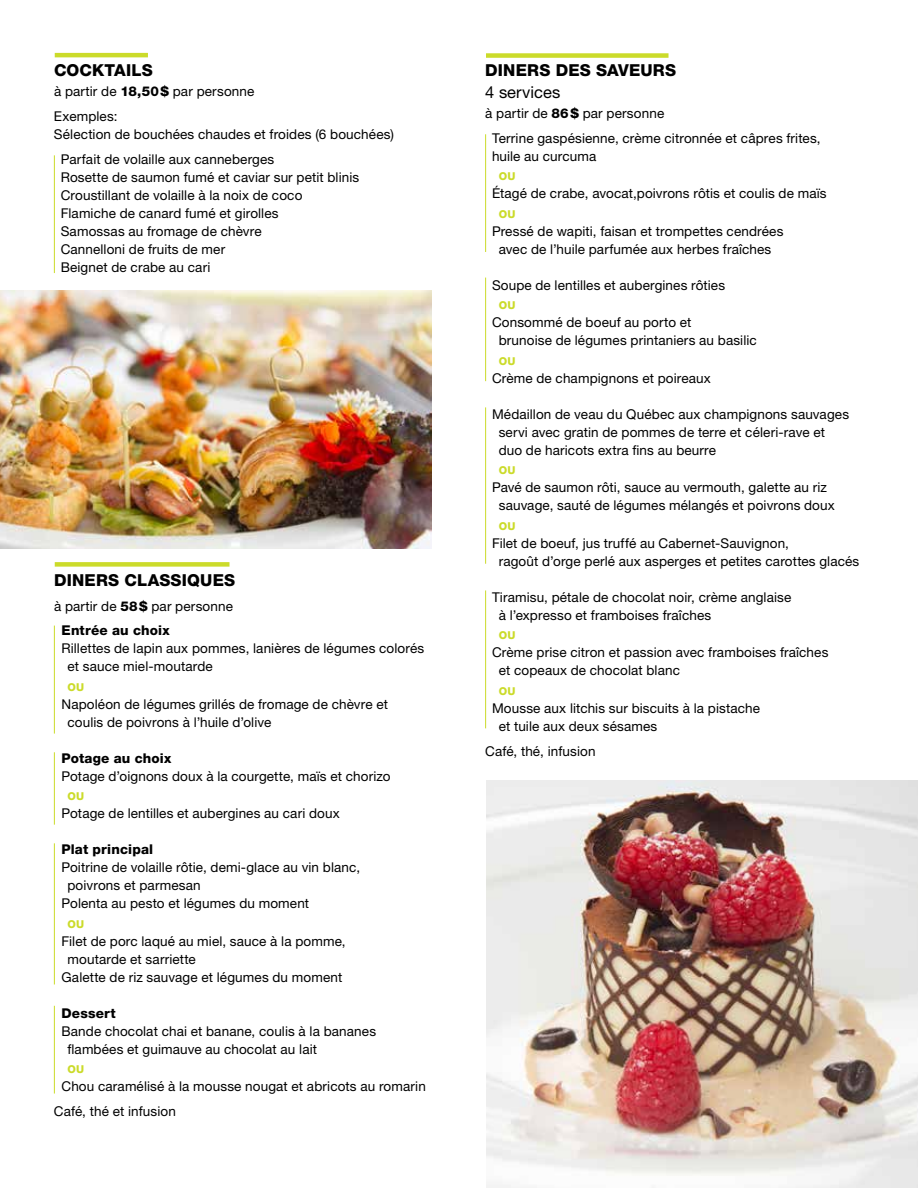
<style>
.page{position:relative;width:918px;height:1188px;background:#fff}
.page>*{position:absolute;margin:0;border:0;box-sizing:border-box;transform-origin:0 0}
.t1{font:800 16.5px "Helvetica Neue LT Std";letter-spacing:.01em;color:#000}
.t2{font:16.5px "Helvetica Neue LT Std";letter-spacing:.005em;color:#000}
.t3{font:13.5px/18px "Helvetica Neue LT Std";letter-spacing:.01em;color:#000}
.t4{font:800 13.5px "Helvetica Neue LT Std";letter-spacing:.01em;color:#000}
.t5{font:800 10.8px "Helvetica Neue LT Std";letter-spacing:.025em;color:#cbdb2a}
.s1{font-weight:800}
</style>
<div class="page">
<img style="left:486px;top:780px;width:432px;height:408px">
<hr style="left:54px;top:155px;width:1px;height:118px;background:#cbdb2a">
<hr style="left:55px;top:53px;width:93px;height:4px;background:#cbdb2a">
<hr style="left:54px;top:626px;width:1px;height:108px;background:#cbdb2a">
<hr style="left:54px;top:752px;width:1px;height:73px;background:#cbdb2a">
<hr style="left:54px;top:843px;width:1px;height:141px;background:#cbdb2a">
<hr style="left:54px;top:1006px;width:1px;height:88px;background:#cbdb2a">
<div style="left:55px;top:562px;width:175px;height:5px;background:#cbdb2a"></div>
<hr style="left:485px;top:590px;width:1px;height:138px;background:#cbdb2a">
<hr style="left:485px;top:278px;width:1px;height:103px;background:#cbdb2a">
<hr style="left:485px;top:134px;width:1px;height:118px;background:#cbdb2a">
<hr style="left:485px;top:407px;width:1px;height:157px;background:#cbdb2a">
<div style="left:486px;top:53px;width:183px;height:5px;background:#cbdb2a"></div>
<img style="left:0;top:291px;width:432px;height:258px">
<p class="t1" style="left:54px;top:61px;width:100px">COCKTAILS</p>
<p class="t3" style="left:54px;top:79px;width:202px;line-height:24.8px">à partir de <span class="s1">18,50$</span> par personne<br>Exemples:</p>
<p class="t3" style="left:61px;top:122px;width:335px;line-height:24.8px;text-indent:-7px">Sélection de bouchées chaudes et froides (6 bouchées)<br>Parfait de volaille aux canneberges</p>
<p class="t3" style="left:61px;top:168px;width:300px">Rosette de saumon fumé et caviar sur petit blinis Croustillant de volaille à la noix de coco Flamiche de canard fumé et girolles<br>Samossas au fromage de chèvre<br>Cannelloni de fruits de mer<br>Beignet de crabe au cari</p>
<p class="t1" style="left:54px;top:570px;width:183px">DINERS CLASSIQUES</p>
<p class="t3" style="left:62px;top:593px;width:173px;line-height:24.8px;text-indent:-8px">à partir de <span class="s1">58$</span> par personne<br><span class="s1">Entrée au choix</span></p>
<p class="t3" style="left:68px;top:639px;width:358px;text-indent:-6px">Rillettes de lapin aux pommes, lanières de légumes colorés et sauce miel-moutarde</p>
<p class="t5" style="left:68px;top:681px;width:18px">OU</p>
<p class="t3" style="left:67px;top:695px;width:322px;text-indent:-6px">Napoléon de légumes grillés de fromage de chèvre et coulis de poivrons à l’huile d’olive</p>
<p class="t4" style="left:61px;top:750px;width:111px">Potage au choix</p>
<p class="t3" style="left:61px;top:767px;width:331px">Potage d’oignons doux à la courgette, maïs et chorizo</p>
<p class="t5" style="left:68px;top:790px;width:18px">OU</p>
<p class="t3" style="left:62px;top:804px;width:280px">Potage de lentilles et aubergines au cari doux</p>
<p class="t4" style="left:62px;top:842px;width:93px">Plat principal</p>
<p class="t3" style="left:62px;top:858px;width:300px">Poitrine de volaille rôtie, demi-glace au vin blanc,</p>
<p class="t3" style="left:67px;top:876px;width:135px">poivrons et parmesan</p>
<p class="t3" style="left:62px;top:894px;width:249px">Polenta au pesto et légumes du moment</p>
<p class="t5" style="left:68px;top:918px;width:18px">OU</p>
<p class="t3" style="left:62px;top:932px;width:286px">Filet de porc laqué au miel, sauce à la pomme,</p>
<p class="t3" style="left:67px;top:950px;width:130px">moutarde et sarriette</p>
<p class="t3" style="left:62px;top:968px;width:282px">Galette de riz sauvage et légumes du moment</p>
<p class="t4" style="left:62px;top:1005px;width:56px">Dessert</p>
<p class="t3" style="left:67px;top:1022px;width:310px;text-indent:-6px">Bande chocolat chai et banane, coulis à la bananes flambées et guimauve au chocolat au lait</p>
<p class="t5" style="left:68px;top:1063px;width:18px">OU</p>
<p class="t3" style="left:54px;top:1074px;width:373px;line-height:24.8px;text-indent:8px">Chou caramélisé à la mousse nougat et abricots au romarin<br>Café, thé et infusion</p>
<p class="t1" style="left:485px;top:61px;width:192px">DINERS DES SAVEURS</p>
<p class="t2" style="left:485px;top:82px;width:77px">4 services</p>
<p class="t3" style="left:492px;top:101px;width:330px;line-height:24.8px;text-indent:-7px">à partir de <span class="s1">86$</span> par personne<br>Terrine gaspésienne, crème citronnée et câpres frites,</p>
<p class="t3" style="left:492px;top:147px;width:106px">huile au curcuma</p>
<p class="t5" style="left:499px;top:170px;width:18px">OU</p>
<p class="t3" style="left:492px;top:184px;width:336px">Étagé de crabe, avocat,poivrons rôtis et coulis de maïs</p>
<p class="t5" style="left:499px;top:208px;width:18px">OU</p>
<p class="t3" style="left:492px;top:222px;width:293px;text-align:center">Pressé de wapiti, faisan et trompettes cendrées avec de l’huile parfumée aux herbes fraîches</p>
<p class="t3" style="left:492px;top:276px;width:235px">Soupe de lentilles et aubergines rôties</p>
<p class="t5" style="left:499px;top:299px;width:18px">OU</p>
<p class="t3" style="left:499px;top:313px;width:260px;text-indent:-7px">Consommé de boeuf au porto et<br>brunoise de légumes printaniers au basilic</p>
<p class="t5" style="left:499px;top:355px;width:18px">OU</p>
<p class="t3" style="left:492px;top:369px;width:220px">Crème de champignons et poireaux</p>
<p class="t3" style="left:499px;top:405px;width:352px;text-indent:-7px">Médaillon de veau du Québec aux champignons sauvages servi avec gratin de pommes de terre et céleri-rave et duo de haricots extra fins au beurre</p>
<p class="t5" style="left:499px;top:464px;width:18px">OU</p>
<p class="t3" style="left:492px;top:478px;width:344px;text-align:center">Pavé de saumon rôti, sauce au vermouth, galette au riz sauvage, sauté de légumes mélangés et poivrons doux</p>
<p class="t5" style="left:499px;top:520px;width:18px">OU</p>
<p class="t3" style="left:499px;top:534px;width:362px;text-indent:-7px">Filet de boeuf, jus truffé au Cabernet-Sauvignon,<br>ragoût d’orge perlé aux asperges et petites carottes glacés</p>
<p class="t3" style="left:499px;top:588px;width:294px;text-indent:-7px">Tiramisu, pétale de chocolat noir, crème anglaise à l’expresso et framboises fraîches</p>
<p class="t5" style="left:499px;top:629px;width:18px">OU</p>
<p class="t3" style="left:499px;top:643px;width:331px;text-indent:-7px">Crème prise citron et passion avec framboises fraîches et copeaux de chocolat blanc</p>
<p class="t5" style="left:499px;top:685px;width:18px">OU</p>
<p class="t3" style="left:499px;top:699px;width:263px;text-indent:-7px">Mousse aux litchis sur biscuits à la pistache et tuile aux deux sésames</p>
<p class="t3" style="left:485px;top:742px;width:112px">Café, thé, infusion</p>
</div>
